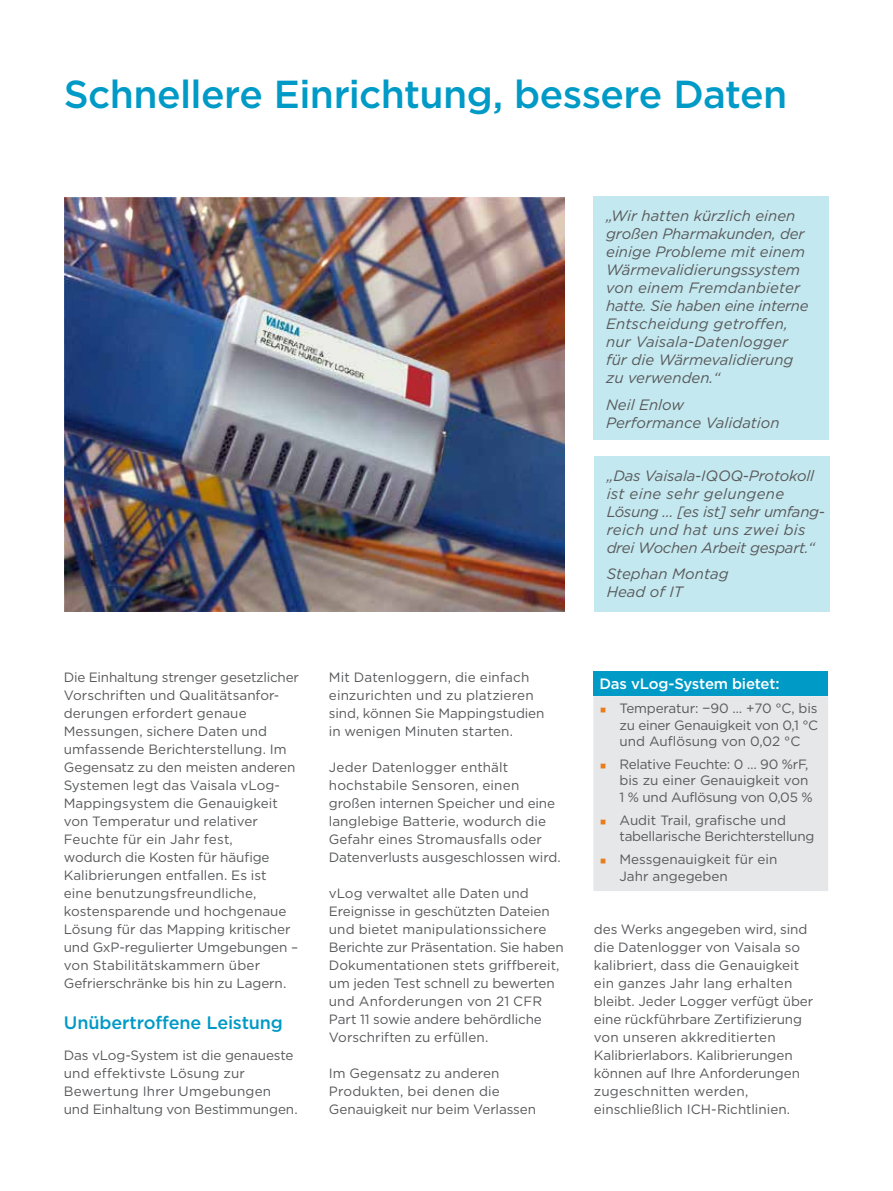
<style>
.page{position:relative;width:893px;height:1191px;background:#fff}
.page>*{position:absolute;margin:0;border:0;box-sizing:border-box;transform-origin:0 0}
.t1{font:500 39px "Gotham";letter-spacing:-.015em;color:#009ac7}
.t2{font:500 18px "Gotham";letter-spacing:-.01em;color:#009ac7}
.t3{font:italic 15px/18px "Gotham";color:#58595b}
.t4{font:500 15px "Gotham";letter-spacing:-.015em;color:#fff}
.t5{font:13.5px/18px "Gotham";letter-spacing:-.005em;color:#58595b}
.s1{font-family:"Arial";font-weight:900;font-size:21px;color:#e87d1e}
</style>
<div class="page">
<img style="left:64px;top:197px;width:500px;height:414px">
<div style="left:594px;top:456px;width:235px;height:156px;background:#c4e8ef"></div>
<div style="left:593px;top:196px;width:236px;height:244px;background:#c4e8ef"></div>
<div style="left:593px;top:671px;width:235px;height:25px;background:#009ac7"></div>
<div style="left:593px;top:696px;width:235px;height:195px;background:#e6e7e8"></div>
<h1 class="t1" style="left:64px;top:68px;width:725px">Schnellere Einrichtung, bessere Daten</h1>
<p class="t3" style="left:606px;top:206px;width:204px">„Wir hatten kürzlich einen großen Pharmakunden, der einige Probleme mit einem<br>Wärmevalidierungssystem von einem Fremdanbieter hatte. Sie haben eine interne<br>Entscheidung getroffen, nur Vaisala-Datenlogger für die Wärmevalidierung zu verwenden.“</p>
<p class="t3" style="left:606px;top:395px;width:175px">Neil Enlow<br>Performance Validation</p>
<p class="t5" style="left:64px;top:668px;width:237px">Die Einhaltung strenger gesetzlicher<br>Vorschriften und Qualitätsanfor&shy;derungen erfordert genaue<br>Messungen, sichere Daten und umfassende Berichterstellung. Im<br>Gegensatz zu den meisten anderen<br>Systemen legt das Vaisala vLog-<br>Mappingsystem die Genauigkeit von Temperatur und relativer<br>Feuchte für ein Jahr fest,<br>wodurch die Kosten für häufige<br>Kalibrierungen entfallen. Es ist<br>eine benutzungsfreundliche, kostensparende und hochgenaue<br>Lösung für das Mapping kritischer und GxP-regulierter Umgebungen – von Stabilitätskammern über<br>Gefrierschränke bis hin zu Lagern.</p>
<h2 class="t2" style="left:64px;top:1010px;width:221px">Unübertroffene Leistung</h2>
<p class="t5" style="left:64px;top:1045px;width:235px">Das vLog-System ist die genaueste und effektivste Lösung zur<br>Bewertung Ihrer Umgebungen und Einhaltung von Bestimmungen.</p>
<p class="t5" style="left:329px;top:668px;width:217px">Mit Datenloggern, die einfach einzurichten und zu platzieren sind, können Sie Mappingstudien in wenigen Minuten starten.</p>
<p class="t5" style="left:329px;top:758px;width:233px">Jeder Datenlogger enthält hochstabile Sensoren, einen großen internen Speicher und eine langlebige Batterie, wodurch die<br>Gefahr eines Stromausfalls oder<br>Datenverlusts ausgeschlossen wird.</p>
<p class="t5" style="left:329px;top:884px;width:236px">vLog verwaltet alle Daten und<br>Ereignisse in geschützten Dateien und bietet manipulationssichere<br>Berichte zur Präsentation. Sie haben<br>Dokumentationen stets griffbereit, um jeden Test schnell zu bewerten und Anforderungen von 21 CFR<br>Part 11 sowie andere behördliche<br>Vorschriften zu erfüllen.</p>
<p class="t5" style="left:329px;top:1064px;width:209px">Im Gegensatz zu anderen<br>Produkten, bei denen die<br>Genauigkeit nur beim Verlassen</p>
<p class="t3" style="left:607px;top:466px;width:220px">„Das Vaisala-IQOQ-Protokoll ist eine sehr gelungene<br>Lösung … [es ist] sehr umfang&shy;reich und hat uns zwei bis drei Wochen Arbeit gespart.“</p>
<p class="t3" style="left:607px;top:565px;width:123px">Stephan Montag<br>Head of IT</p>
<p class="t4" style="left:599px;top:674px;width:182px">Das vLog-System bietet:</p>
<p class="t5" style="left:619px;top:699px;width:200px;line-height:16.5px;text-align:justify;text-indent:-20px"><span class="s1">▪</span> Temperatur: −90 … +70 °C, bis zu einer Genauigkeit von 0,1 °C und Auflösung von 0,02 °C</p>
<p class="t5" style="left:619px;top:755px;width:195px;line-height:16.5px;text-indent:-20px"><span class="s1">▪</span> Relative Feuchte: 0 … 90 %rF, bis zu einer Genauigkeit von<br>1 % und Auflösung von 0,05 %</p>
<p class="t5" style="left:619px;top:811px;width:196px;line-height:16.5px;text-indent:-20px"><span class="s1">▪</span> Audit Trail, grafische und tabellarische Berichterstellung</p>
<p class="t5" style="left:619px;top:850px;width:159px;line-height:16.5px;text-indent:-20px"><span class="s1">▪</span> Messgenauigkeit für ein<br>Jahr angegeben</p>
<p class="t5" style="left:594px;top:920px;width:221px">des Werks angegeben wird, sind die Datenlogger von Vaisala so kalibriert, dass die Genauigkeit ein ganzes Jahr lang erhalten bleibt. Jeder Logger verfügt über eine rückführbare Zertifizierung von unseren akkreditierten<br>Kalibrierlabors. Kalibrierungen können auf Ihre Anforderungen zugeschnitten werden, einschließlich ICH-Richtlinien.</p>
</div>
